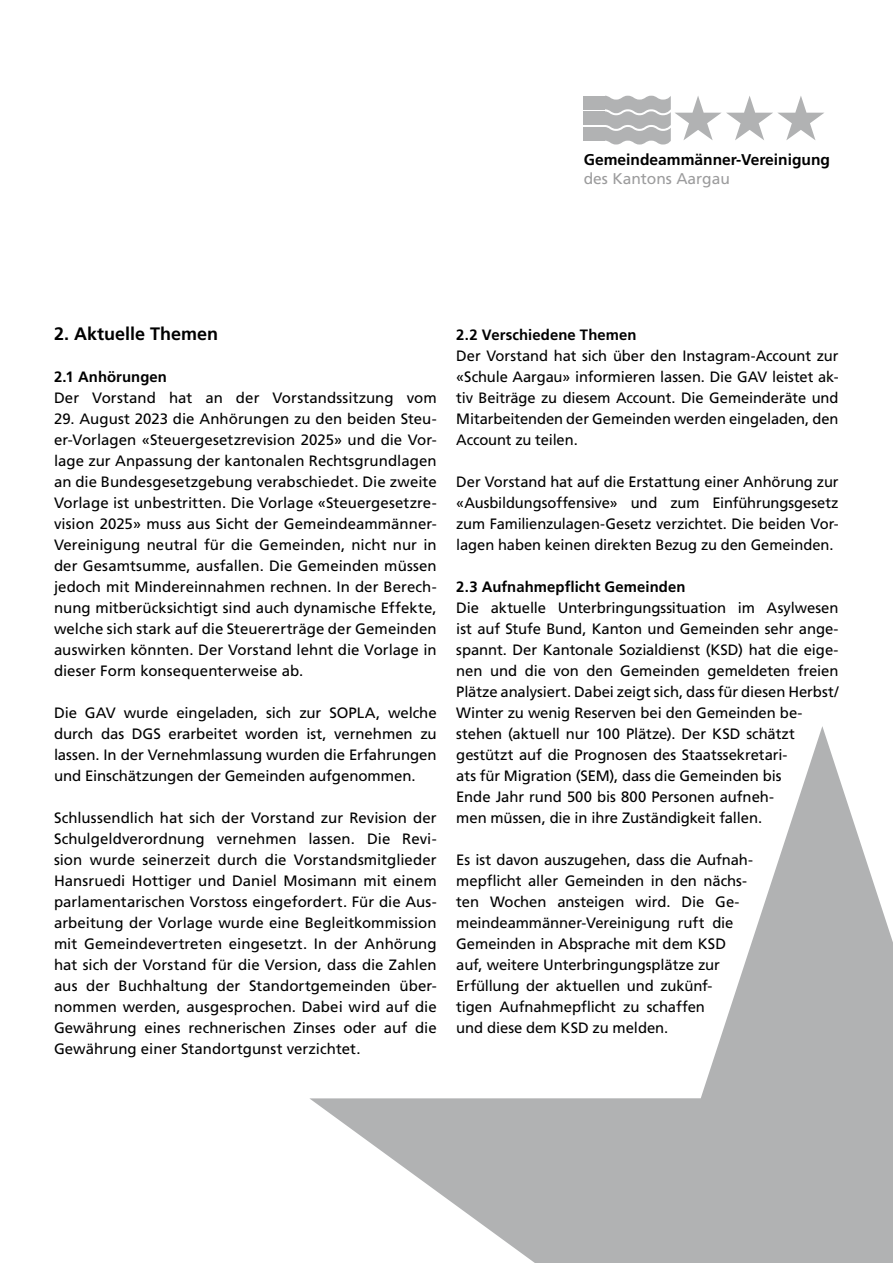
<style>
.page{position:relative;width:893px;height:1263px;background:#fff}
.page>*{position:absolute;margin:0;border:0;box-sizing:border-box;transform-origin:0 0}
.t1{font:700 18px "Frutiger LT Std";color:#000}
.t2{font:700 15.6px "Frutiger LT Std";color:#000}
.t3{font:15.6px "Frutiger LT Std";color:#9c9c9d}
.t4{font:15px/21px "Frutiger LT Std";letter-spacing:-.005em;color:#000;text-align:justify}
.t5{font:700 15px "Frutiger LT Std";letter-spacing:.005em;color:#000}
</style>
<div class="page">
<svg style="left:309px;top:726px;width:584px;height:537px"></svg>
<svg style="left:604px;top:96px;width:220px;height:49px"></svg>
<div style="left:584px;top:96px;width:21px;height:13px;background:#b1b2b3"></div>
<div style="left:584px;top:111px;width:21px;height:14px;background:#b1b2b3"></div>
<div style="left:584px;top:127px;width:21px;height:13px;background:#b1b2b3"></div>
<p class="t2" style="left:584px;top:151px;width:248px">Gemeindeammänner-Vereinigung</p>
<p class="t3" style="left:584px;top:170px;width:148px">des Kantons Aargau</p>
<p class="t1" style="left:54px;top:323px;width:166px">2. Aktuelle Themen</p>
<p class="t5" style="left:54px;top:368px;width:115px">2.1 Anhörungen</p>
<p class="t4" style="left:54px;top:388px;width:384px">Der Vorstand hat an der Vorstandssitzung vom</p>
<p class="t4" style="left:54px;top:409px;width:384px">29. August 2023 die Anhörungen zu den beiden Steu&shy;er-Vorlagen «Steuergesetzrevision 2025» und die Vor&shy;lage zur Anpassung der kantonalen Rechtsgrundlagen an die Bundesgesetzgebung verabschiedet. Die zweite Vorlage ist unbestritten. Die Vorlage «Steuergesetzre&shy;vision 2025» muss aus Sicht der Gemeindeammänner-Vereinigung neutral für die Gemeinden, nicht nur in der Gesamtsumme, ausfallen. Die Gemeinden müssen jedoch mit Mindereinnahmen rechnen. In der Berech&shy;nung mitberücksichtigt sind auch dynamische Effekte, welche sich stark auf die Steuererträge der Gemeinden auswirken könnten. Der Vorstand lehnt die Vorlage in dieser Form konsequenterweise ab.</p>
<p class="t4" style="left:54px;top:703px;width:384px">Die GAV wurde eingeladen, sich zur SOPLA, welche durch das DGS erarbeitet worden ist, vernehmen zu lassen. In der Vernehmlassung wurden die Erfahrungen und Einschätzungen der Gemeinden aufgenommen.</p>
<p class="t4" style="left:54px;top:808px;width:384px">Schlussendlich hat sich der Vorstand zur Revision der Schulgeldverordnung vernehmen lassen. Die Revi&shy;sion wurde seinerzeit durch die Vorstandsmitglieder Hansruedi Hottiger und Daniel Mosimann mit einem parlamentarischen Vorstoss eingefordert. Für die Aus&shy;arbeitung der Vorlage wurde eine Begleitkommission mit Gemeindevertreten eingesetzt. In der Anhörung hat sich der Vorstand für die Version, dass die Zahlen aus der Buchhaltung der Standortgemeinden über&shy;nommen werden, ausgesprochen. Dabei wird auf die Gewährung eines rechnerischen Zinses oder auf die Gewährung einer Standortgunst verzichtet.</p>
<p class="t5" style="left:456px;top:326px;width:182px">2.2 Verschiedene Themen</p>
<p class="t4" style="left:456px;top:346px;width:384px">Der Vorstand hat sich über den Instagram-Account zur «Schule Aargau» informieren lassen. Die GAV leistet ak&shy;tiv Beiträge zu diesem Account. Die Gemeinderäte und Mitarbeitenden der Gemeinden werden eingeladen, den Account zu teilen.</p>
<p class="t4" style="left:456px;top:472px;width:384px">Der Vorstand hat auf die Erstattung einer Anhörung zur «Ausbildungsoffensive» und zum Einführungsgesetz zum Familienzulagen-Gesetz verzichtet. Die beiden Vor&shy;lagen haben keinen direkten Bezug zu den Gemeinden.</p>
<p class="t5" style="left:456px;top:578px;width:231px">2.3 Aufnahmepflicht Gemeinden</p>
<p class="t4" style="left:456px;top:598px;width:384px;text-align:left">Die aktuelle Unterbringungssituation im Asylwesen ist auf Stufe Bund, Kanton und Gemeinden sehr ange&shy;spannt. Der Kantonale Sozialdienst (KSD) hat die eige&shy;nen und die von den Gemeinden gemeldeten freien Plätze analysiert. Dabei zeigt sich, dass für diesen Herbst/ Winter zu wenig Reserven bei den Gemeinden be&shy;stehen (aktuell nur 100 Plätze). Der KSD schätzt gestützt auf die Prognosen des Staatssekretari-<br>ats für Migration (SEM), dass die Gemeinden bis<br>Ende Jahr rund 500 bis 800 Personen aufneh-<br>men müssen, die in ihre Zuständigkeit fallen.</p>
<p class="t4" style="left:456px;top:850px;width:298px;text-align:left">Es ist davon auszugehen, dass die Aufnah&shy;mepflicht aller Gemeinden in den nächs&shy;ten Wochen ansteigen wird. Die Ge&shy;meindeammänner-Vereinigung ruft die Gemeinden in Absprache mit dem KSD auf, weitere Unterbringungsplätze zur Erfüllung der aktuellen und zukünf-<br>tigen Aufnahmepflicht zu schaffen<br>und diese dem KSD zu melden.</p>
</div>
